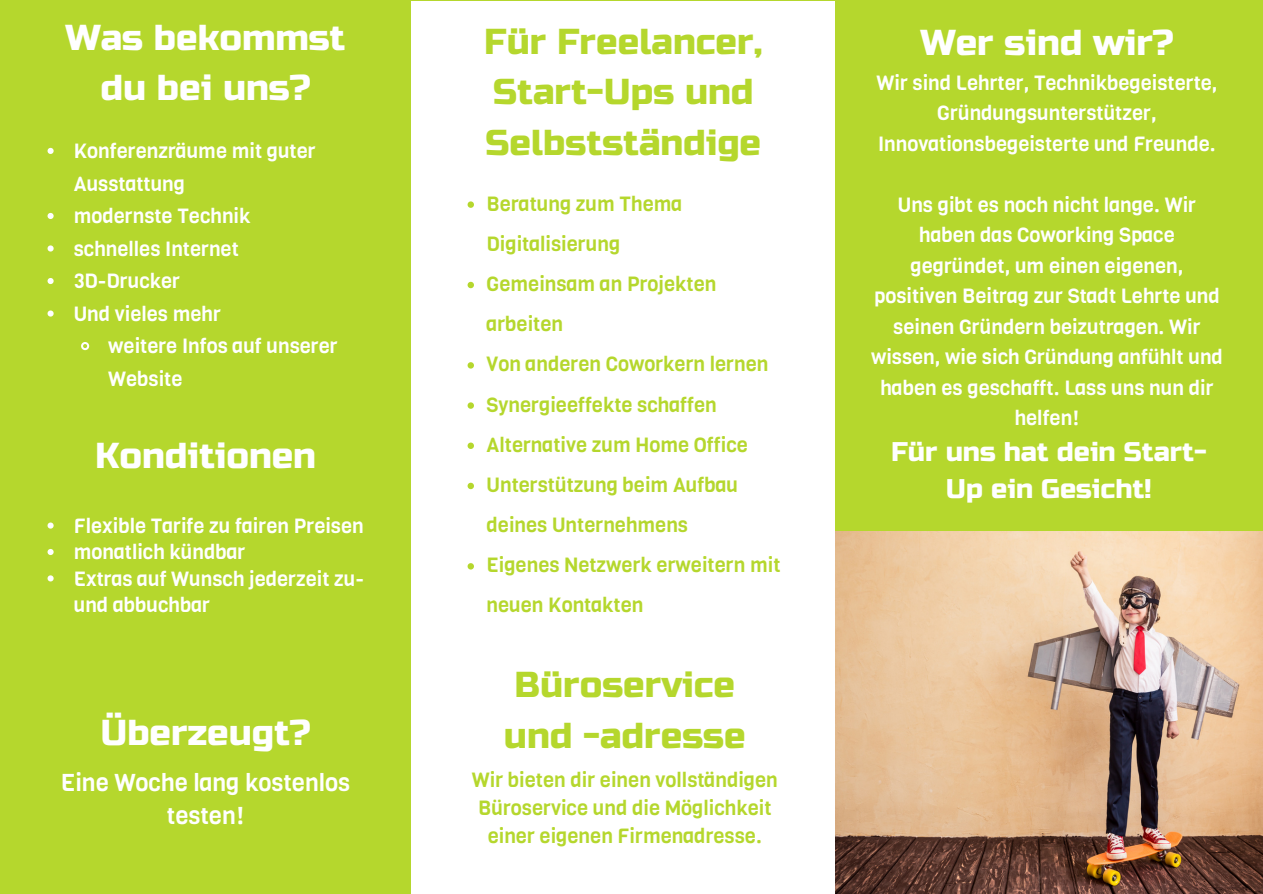
<style>
.page{position:relative;width:1263px;height:894px;background:#fff}
.page>*{position:absolute;margin:0;border:0;box-sizing:border-box;transform-origin:0 0}
.t1{font:36px/50.2px "Russo One";color:#b5d72d}
.t2{font:36px/50.2px "Russo One";color:#fff;text-align:center}
.t3{font:27px/37.5px "Russo One";color:#fff;text-align:center}
.t4{font:24px/32.5px "Viga";color:#fff;text-align:center}
.t5{font:20.25px/30.5px "Viga";color:#fff}
.t6{font:20.25px/40.2px "Viga";color:#b5d72d}
</style>
<div class="page">
<div style="left:0;top:0;width:1263px;height:893px;background:#b5d72d"></div>
<img style="left:835px;top:532px;width:427px;height:361px">
<div style="left:412px;top:1px;width:423px;height:892px;background:#fff"></div>
<svg style="left:48px;top:522px;width:6px;height:6px"></svg>
<svg style="left:48px;top:549px;width:6px;height:6px"></svg>
<svg style="left:48px;top:575px;width:6px;height:6px"></svg>
<svg style="left:48px;top:148px;width:6px;height:6px"></svg>
<svg style="left:48px;top:213px;width:6px;height:6px"></svg>
<svg style="left:48px;top:245px;width:6px;height:6px"></svg>
<svg style="left:48px;top:278px;width:6px;height:6px"></svg>
<svg style="left:48px;top:310px;width:6px;height:6px"></svg>
<svg style="left:81px;top:342px;width:9px;height:9px"></svg>
<svg style="left:468px;top:201px;width:6px;height:7px"></svg>
<svg style="left:468px;top:282px;width:6px;height:6px"></svg>
<svg style="left:468px;top:362px;width:6px;height:6px"></svg>
<svg style="left:468px;top:402px;width:6px;height:6px"></svg>
<svg style="left:468px;top:442px;width:6px;height:7px"></svg>
<svg style="left:468px;top:482px;width:6px;height:7px"></svg>
<svg style="left:468px;top:563px;width:6px;height:6px"></svg>
<p class="t2" style="left:66px;top:13px;width:281px">Was bekommst du bei uns?</p>
<p class="t5" style="left:74px;top:135px;width:243px;line-height:32.5px">Konferenzräume mit guter<br>Ausstattung</p>
<p class="t5" style="left:74px;top:201px;width:178px">modernste Technik</p>
<p class="t5" style="left:74px;top:233px;width:167px">schnelles Internet</p>
<p class="t5" style="left:74px;top:266px;width:108px">3D-Drucker</p>
<p class="t5" style="left:74px;top:298px;width:149px">Und vieles mehr</p>
<p class="t5" style="left:108px;top:330px;width:231px;line-height:32.5px">weitere Infos auf unserer<br>Website</p>
<p class="t2" style="left:95px;top:431px;width:222px">Konditionen</p>
<p class="t5" style="left:74px;top:510px;width:291px">Flexible Tarife zu fairen Preisen</p>
<p class="t5" style="left:74px;top:536px;width:173px">monatlich kündbar</p>
<p class="t5" style="left:74px;top:565px;width:292px;line-height:26.4px">Extras auf Wunsch jederzeit zu&shy;und abbuchbar</p>
<p class="t2" style="left:100px;top:707px;width:212px">Überzeugt?</p>
<p class="t4" style="left:61px;top:766px;width:291px">Eine Woche lang kostenlos testen!</p>
<p class="t1" style="left:484px;top:17px;width:280px">Für Freelancer,<br>Start-Ups und<br>Selbstständige</p>
<p class="t6" style="left:487px;top:183px;width:197px">Beratung zum Thema<br>Digitalisierung</p>
<p class="t6" style="left:487px;top:264px;width:231px">Gemeinsam an Projekten arbeiten</p>
<p class="t6" style="left:487px;top:344px;width:283px">Von anderen Coworkern lernen</p>
<p class="t6" style="left:487px;top:384px;width:232px">Synergieeffekte schaffen</p>
<p class="t6" style="left:487px;top:424px;width:263px">Alternative zum Home Office</p>
<p class="t6" style="left:487px;top:464px;width:253px">Unterstützung beim Aufbau deines Unternehmens</p>
<p class="t6" style="left:487px;top:545px;width:295px">Eigenes Netzwerk erweitern mit neuen Kontakten</p>
<p class="t1" style="left:514px;top:660px;width:222px">Büroservice</p>
<p class="t1" style="left:504px;top:710px;width:243px">und -adresse</p>
<p class="t6" style="left:472px;top:765px;width:308px;line-height:27.9px;text-align:center">Wir bieten dir einen vollständigen<br>Büroservice und die Möglichkeit einer eigenen Firmenadresse.</p>
<p class="t2" style="left:920px;top:18px;width:255px">Wer sind wir?</p>
<p class="t5" style="left:876px;top:68px;width:343px;text-align:center">Wir sind Lehrter, Technikbegeisterte,<br>Gründungsunterstützer,<br>Innovationsbegeisterte und Freunde.</p>
<p class="t5" style="left:871px;top:190px;width:353px;text-align:center">Uns gibt es noch nicht lange. Wir haben das Coworking Space gegründet, um einen eigenen, positiven Beitrag zur Stadt Lehrte und seinen Gründern beizutragen. Wir wissen, wie sich Gründung anfühlt und haben es geschafft. Lass uns nun dir helfen!</p>
<p class="t3" style="left:891px;top:433px;width:317px">Für uns hat dein Start-<br>Up ein Gesicht!</p>
</div>
